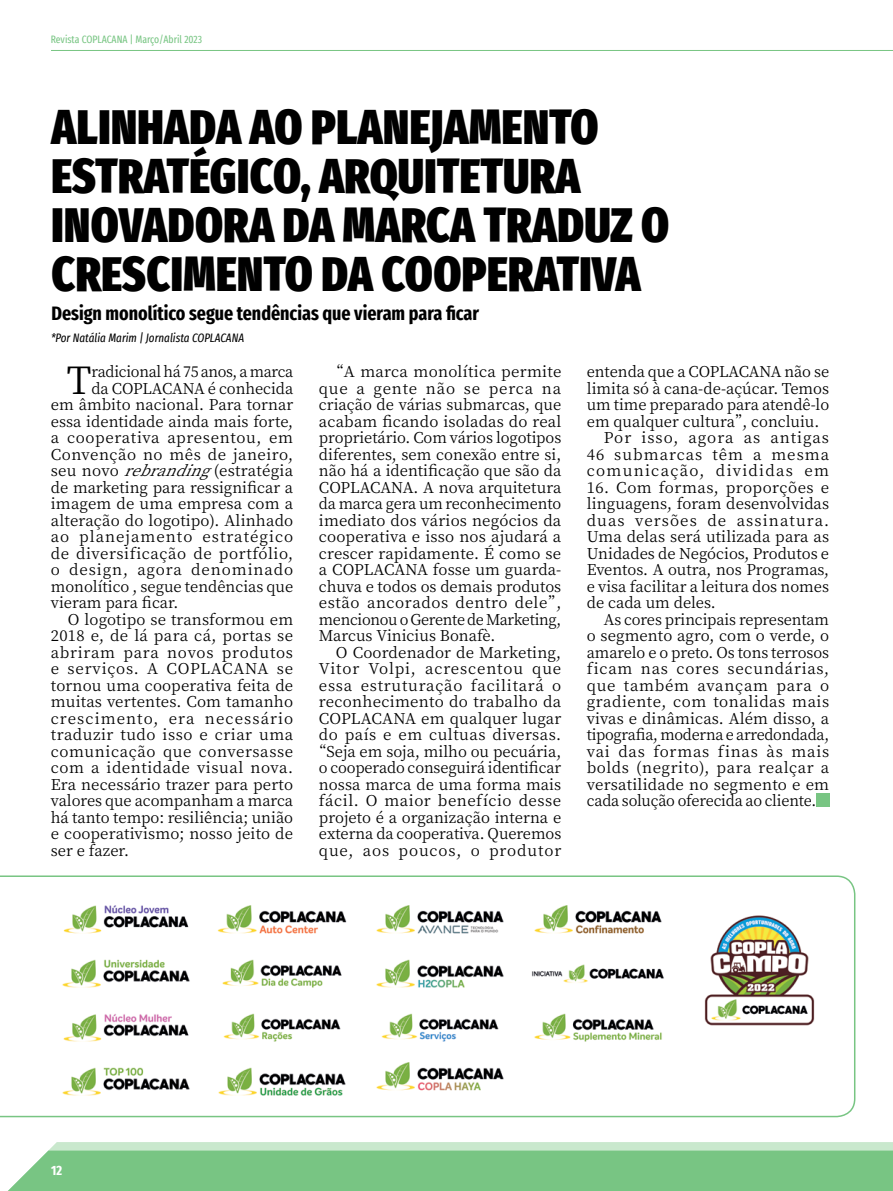
<style>
.page{position:relative;width:893px;height:1191px;background:#fff}
.page>*{position:absolute;margin:0;border:0;box-sizing:border-box;transform-origin:0 0}
.t1{font:900 extra-condensed 48px/49.1px "Fira Sans";letter-spacing:.01em;color:#000}
.t2{font:37.65px "Noto Serif SC";color:#000}
.t3{font:700 extra-condensed 19.5px "Fira Sans";color:#000}
.t4{font:15px/16.5px "Noto Serif SC";letter-spacing:.005em;color:#000;text-align:justify}
.t5{font:15px "Noto Serif SC";letter-spacing:.035em;color:#000}
.t6{font:15px "Noto Serif SC";letter-spacing:.065em;color:#000}
.t7{font:15px "Noto Serif SC";letter-spacing:.04em;color:#000}
.t8{font:15px "Noto Serif SC";letter-spacing:-.02em;color:#000}
.t9{font:15px "Noto Serif SC";letter-spacing:.07em;color:#000}
.t10{font:15px "Noto Serif SC";letter-spacing:.03em;color:#000}
.t11{font:15px "Noto Serif SC";letter-spacing:.045em;color:#000}
.t12{font:15px "Noto Serif SC";letter-spacing:.06em;color:#000}
.t13{font:15px "Noto Serif SC";letter-spacing:.085em;color:#000}
.t14{font:15px "Noto Serif SC";letter-spacing:.05em;color:#000}
.t15{font:700 extra-condensed 13.5px "Fira Sans";color:#fff}
.t16{font:italic extra-condensed 12px "Fira Sans";color:#000}
.t17{font:extra-condensed 10.5px "Fira Sans";color:#78c583}
.s1{font-style:italic}
</style>
<div class="page">
<hr style="left:51px;top:50px;width:842px;height:1px;background:#78c583">
<div style="left:49px;top:1142px;width:844px;height:8px;background:#c9e8cd"></div>
<div style="left:8px;top:1150px;width:885px;height:41px;background:#78c583"></div>
<div style="left:816px;top:793px;width:13px;height:13px;background:#78c583"></div>
<svg style="left:0;top:875px;width:855px;height:242px"></svg>
<img style="left:51px;top:949px;width:149px;height:48px">
<img style="left:51px;top:895px;width:149px;height:48px">
<p class="t17" style="left:51px;top:31px;width:153px">Revista COPLACANA | Março/Abril 2023</p>
<h1 class="t1" style="left:52px;top:99px;width:619px">ALINHADA AO PLANEJAMENTO<br>ESTRATÉGICO, ARQUITETURA<br>INOVADORA DA MARCA TRADUZ O<br>CRESCIMENTO DA COOPERATIVA</h1>
<h3 class="t3" style="left:51px;top:297px;width:429px">Design monolítico segue tendências que vieram para ficar</h3>
<p class="t4" style="left:319px;top:364px;width:246px;text-align:left;text-indent:10px">“A marca monolítica permite que a gente não se perca na criação de várias submarcas, que acabam ficando isoladas do real proprietário. Com vários logotipos diferentes, sem conexão entre si, não há a identificação que são da<br>COPLACANA. A nova arquitetura da marca gera um reconhecimento imediato dos vários negócios da cooperativa e isso nos ajudará a crescer rapidamente. É como se a COPLACANA fosse um guarda&shy;chuva e todos os demais produtos estão ancorados dentro dele”, mencionou o Gerente de Marketing,<br>Marcus Vinicius Bonafè.</p>
<p class="t4" style="left:312px;top:644px;width:251px;text-align:right">O Coordenador de Marketing,<br>Vitor Volpi, acrescentou que essa estruturação facilitará o reconhecimento do trabalho da<br>COPLACANA em qualquer lugar do país e em cultuas diversas. “Seja em soja, milho ou pecuária, o cooperado conseguirá identificar nossa marca de uma forma mais fácil. O maior benefício desse projeto é a organização interna e externa da cooperativa. Queremos que, aos poucos, o produtor</p>
<p class="t16" style="left:51px;top:329px;width:195px">*Por Natália Marim | Jornalista COPLACANA</p>
<h2 class="t2" style="left:67px;top:359px;width:26px">T</h2>
<p class="t8" style="left:92px;top:363px;width:203px">radicional há 75 anos, a marca</p>
<p class="t4" style="left:587px;top:364px;width:244px">entenda que a COPLACANA não se</p>
<p class="t4" style="left:587px;top:380px;width:244px">limita só à cana-de-açúcar. Temos</p>
<p class="t4" style="left:587px;top:397px;width:244px">um time preparado para atendê-lo</p>
<p class="t4" style="left:587px;top:413px;width:234px">em qualquer cultura”, concluiu.</p>
<p class="t6" style="left:604px;top:429px;width:227px">Por isso, agora as antigas</p>
<p class="t6" style="left:587px;top:446px;width:244px">46 submarcas têm a mesma</p>
<p class="t13" style="left:587px;top:462px;width:244px">comunicação, divididas em</p>
<p class="t4" style="left:587px;top:479px;width:244px">16. Com formas, proporções e linguagens, foram desenvolvidas duas versões de assinatura.<br>Uma delas será utilizada para as Unidades de Negócios, Produtos e Eventos. A outra, nos Programas, e visa facilitar a leitura dos nomes de cada um deles.</p>
<p class="t4" style="left:587px;top:611px;width:244px;text-indent:17px">As cores principais representam o segmento agro, com o verde, o amarelo e o preto. Os tons terrosos ficam nas cores secundárias, que também avançam para o gradiente, com tonalidas mais vivas e dinâmicas. Além disso, a tipografia, moderna e arredondada, vai das formas finas às mais bolds (negrito), para realçar a versatilidade no segmento e em cada solução oferecida ao cliente.</p>
<p class="t4" style="left:92px;top:380px;width:203px">da COPLACANA é conhecida</p>
<p class="t4" style="left:51px;top:397px;width:244px">em âmbito nacional. Para tornar</p>
<p class="t4" style="left:51px;top:413px;width:244px">essa identidade ainda mais forte,</p>
<p class="t7" style="left:51px;top:429px;width:244px">a cooperativa apresentou, em</p>
<p class="t10" style="left:51px;top:446px;width:244px">Convenção no mês de janeiro,</p>
<p class="t4" style="left:51px;top:463px;width:244px">seu novo <span class="s1">rebranding</span>(estratégia</p>
<p class="t4" style="left:51px;top:479px;width:244px">de marketing para ressignificar a</p>
<p class="t4" style="left:51px;top:496px;width:244px">imagem de uma empresa com a</p>
<p class="t4" style="left:51px;top:512px;width:244px">alteração do logotipo). Alinhado</p>
<p class="t6" style="left:51px;top:528px;width:244px">ao planejamento estratégico</p>
<p class="t5" style="left:51px;top:545px;width:244px">de diversificação de portfólio,</p>
<p class="t12" style="left:51px;top:561px;width:244px">o design, agora denominado</p>
<p class="t4" style="left:51px;top:578px;width:244px">monolítico , segue tendências que</p>
<p class="t4" style="left:51px;top:595px;width:129px">vieram para ficar.</p>
<p class="t4" style="left:68px;top:611px;width:227px">O logotipo se transformou em</p>
<p class="t4" style="left:51px;top:628px;width:244px">2018 e, de lá para cá, portas se</p>
<p class="t11" style="left:51px;top:644px;width:244px">abriram para novos produtos</p>
<p class="t14" style="left:51px;top:660px;width:244px">e serviços. A COPLACANA se</p>
<p class="t4" style="left:51px;top:677px;width:244px">tornou uma cooperativa feita de</p>
<p class="t4" style="left:51px;top:694px;width:244px">muitas vertentes. Com tamanho</p>
<p class="t9" style="left:51px;top:710px;width:244px">crescimento, era necessário</p>
<p class="t5" style="left:51px;top:726px;width:244px">traduzir tudo isso e criar uma</p>
<p class="t7" style="left:51px;top:743px;width:244px">comunicação que conversasse</p>
<p class="t5" style="left:51px;top:759px;width:244px">com a identidade visual nova.</p>
<p class="t4" style="left:51px;top:776px;width:244px">Era necessário trazer para perto</p>
<p class="t4" style="left:51px;top:793px;width:244px">valores que acompanham a marca</p>
<p class="t4" style="left:51px;top:809px;width:244px">há tanto tempo: resiliência; união</p>
<p class="t4" style="left:51px;top:826px;width:244px">e cooperativismo; nosso jeito de</p>
<p class="t4" style="left:51px;top:842px;width:80px">ser e fazer.</p>
<p class="t15" style="left:51px;top:1159px;width:13px">12</p>
</div>
